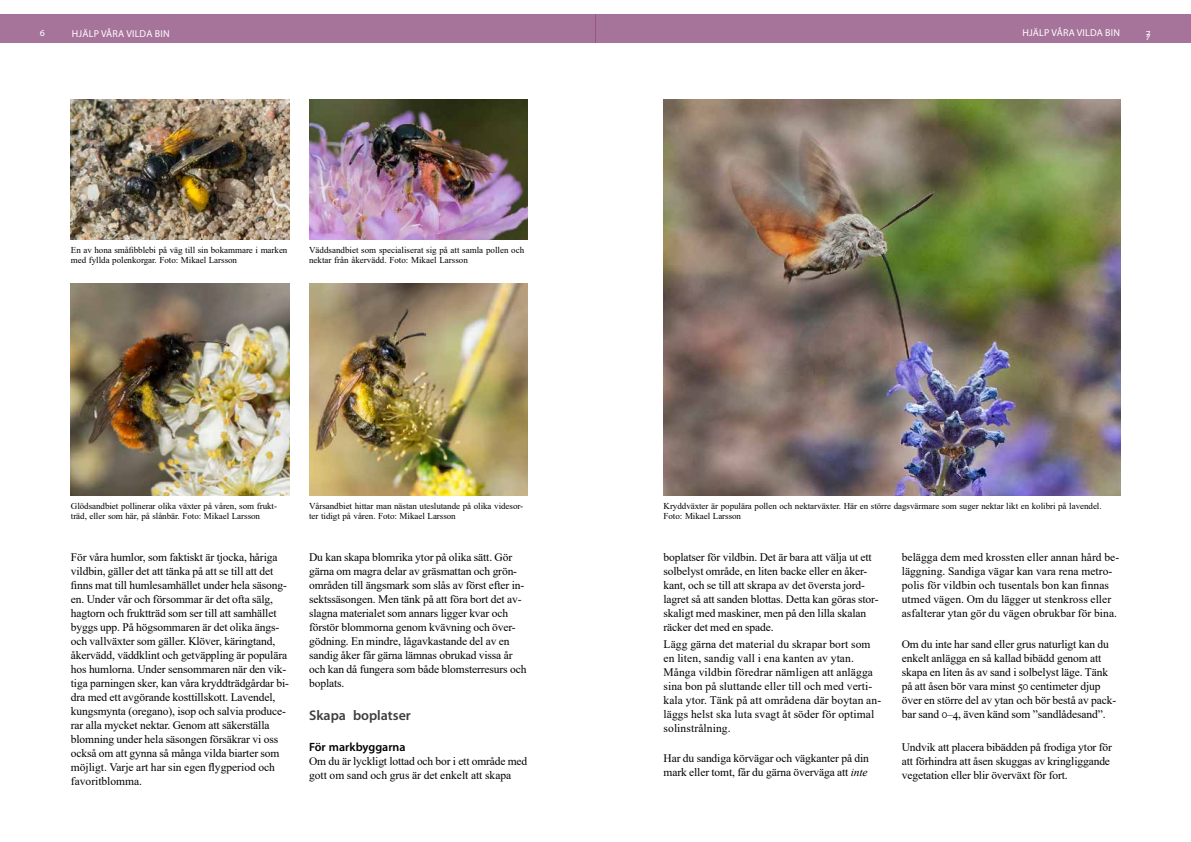
<style>
.page{position:relative;width:1191px;height:842px;background:#fff}
.page>*{position:absolute;margin:0;border:0;box-sizing:border-box;transform-origin:0 0}
.t1{font:600 14px "Myriad Pro";color:#3e3d40}
.t2{font:600 12px "Myriad Pro";color:#000}
.t3{font:11.5px/14px "Times New Roman";letter-spacing:-.01em;color:#000}
.t4{font:11.5px/14px "Times New Roman";letter-spacing:.01em;color:#000}
.t5{font:10px "Myriad Pro";letter-spacing:.02em;color:#fff}
.t6{font:9px/10px "Times New Roman";letter-spacing:-.005em;color:#000}
.s1{font-style:italic}
</style>
<div class="page">
<div style="left:0;top:14px;width:595px;height:29px;background:#a6739b"></div>
<div style="left:595px;top:14px;width:596px;height:29px;background:#a6739b"></div>
<img style="left:71px;top:99px;width:218px;height:141px">
<img style="left:71px;top:283px;width:218px;height:212px">
<img style="left:309px;top:99px;width:218px;height:141px">
<img style="left:309px;top:283px;width:218px;height:212px">
<img style="left:663px;top:99px;width:457px;height:396px">
<p class="t5" style="left:40px;top:28px;width:7px">6</p>
<p class="t5" style="left:72px;top:28px;width:99px">HJÄLP VÅRA VILDA BIN</p>
<p class="t5" style="left:1022px;top:28px;width:99px">HJÄLP VÅRA VILDA BIN</p>
<p class="t5" style="left:1146px;top:28px;width:6px">77</p>
<p class="t6" style="left:71px;top:245px;width:218px">En av hona småfibblebi på väg till sin bokammare i marken med fyllda polenkorgar. Foto: Mikael Larsson</p>
<p class="t6" style="left:309px;top:245px;width:217px">Väddsandbiet som specialiserat sig på att samla pollen och nektar från åkervädd. Foto: Mikael Larsson</p>
<p class="t6" style="left:71px;top:501px;width:208px">Glödsandbiet pollinerar olika växter på våren, som frukt&shy;träd, eller som här, på slånbär. Foto: Mikael Larsson</p>
<p class="t3" style="left:71px;top:550px;width:220px">För våra humlor, som faktiskt är tjocka, håriga vildbin, gäller det att tänka på att se till att det finns mat till humlesamhället under hela säsong&shy;en. Under vår och försommar är det ofta sälg, hagtorn och fruktträd som ser till att samhället byggs upp. På högsommaren är det olika ängs&shy;och vallväxter som gäller. Klöver, käringtand, åkervädd, väddklint och getväppling är populära hos humlorna. Under sensommaren när den vik&shy;tiga parningen sker, kan våra kryddträdgårdar bi&shy;dra med ett avgörande kosttillskott. Lavendel, kungsmynta (oregano), isop och salvia produce&shy;rar alla mycket nektar. Genom att säkerställa blomning under hela säsongen försäkrar vi oss också om att gynna så många vilda biarter som möjligt. Varje art har sin egen flygperiod och favoritblomma.</p>
<p class="t6" style="left:309px;top:501px;width:216px">Vårsandbiet hittar man nästan uteslutande på olika videsor&shy;ter tidigt på våren. Foto: Mikael Larsson</p>
<p class="t3" style="left:309px;top:549px;width:219px">Du kan skapa blomrika ytor på olika sätt. Gör gärna om magra delar av gräsmattan och grön&shy;områden till ängsmark som slås av först efter in&shy;sektssäsongen. Men tänk på att föra bort det av&shy;slagna materialet som annars ligger kvar och förstör blommorna genom kvävning och över&shy;gödning. En mindre, lågavkastande del av en sandig åker får gärna lämnas obrukad vissa år och kan då fungera som både blomsterresurs och boplats.</p>
<p class="t1" style="left:309px;top:707px;width:103px">Skapa boplatser</p>
<p class="t2" style="left:309px;top:741px;width:98px">För markbyggarna</p>
<p class="t3" style="left:309px;top:754px;width:220px">Om du är lyckligt lottad och bor i ett område med gott om sand och grus är det enkelt att skapa</p>
<p class="t6" style="left:663px;top:501px;width:439px">Kryddväxter är populära pollen och nektarväxter. Här en större dagsvärmare som suger nektar likt en kolibri på lavendel.<br>Foto: Mikael Larsson</p>
<p class="t3" style="left:901px;top:549px;width:219px">belägga dem med krossten eller annan hård be&shy;läggning. Sandiga vägar kan vara rena metro&shy;polis för vildbin och tusentals bon kan finnas utmed vägen. Om du lägger ut stenkross eller asfalterar ytan gör du vägen obrukbar för bina.</p>
<p class="t3" style="left:901px;top:636px;width:216px">Om du inte har sand eller grus naturligt kan du enkelt anlägga en så kallad bibädd genom att skapa en liten ås av sand i solbelyst läge. Tänk på att åsen bör vara minst 50 centimeter djup över en större del av ytan och bör bestå av pack&shy;bar sand 0–4, även känd som ”sandlådesand”.</p>
<p class="t3" style="left:901px;top:740px;width:212px">Undvik att placera bibädden på frodiga ytor för att förhindra att åsen skuggas av kringliggande vegetation eller blir överväxt för fort.</p>
<p class="t3" style="left:663px;top:550px;width:216px">boplatser för vildbin. Det är bara att välja ut ett solbelyst område, en liten backe eller en åker&shy;kant, och se till att skrapa av det översta jord&shy;lagret så att sanden blottas. Detta kan göras stor&shy;skaligt med maskiner, men på den lilla skalan räcker det med en spade.</p>
<p class="t4" style="left:663px;top:636px;width:219px">Lägg gärna det material du skrapar bort som en liten, sandig vall i ena kanten av ytan.<br>Många vildbin föredrar nämligen att anlägga sina bon på sluttande eller till och med verti&shy;kala ytor. Tänk på att områdena där boytan an&shy;läggs helst ska luta svagt åt söder för optimal solinstrålning.</p>
<p class="t3" style="left:663px;top:751px;width:207px">Har du sandiga körvägar och vägkanter på din mark eller tomt, får du gärna överväga att <span class="s1">inte</span></p>
</div>
